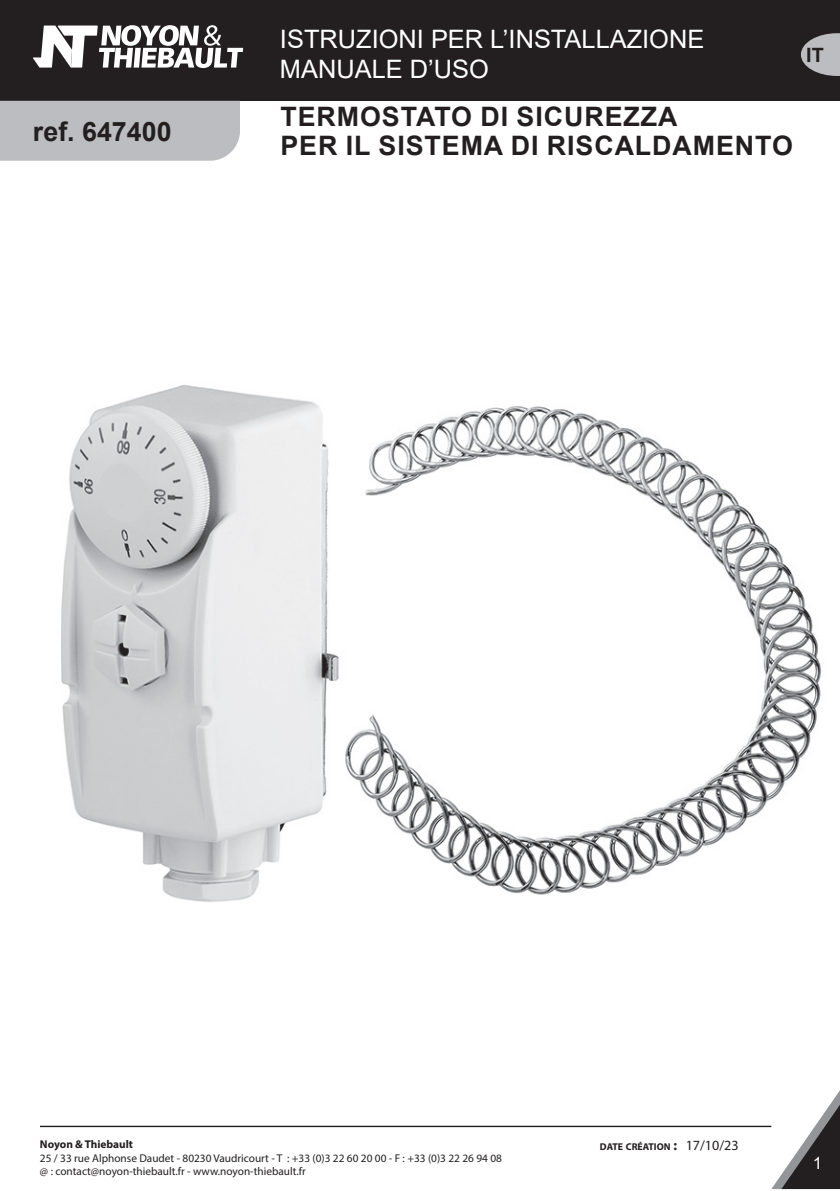
<style>
.page{position:relative;width:840px;height:1191px;background:#fff}
.page>*{position:absolute;margin:0;border:0;box-sizing:border-box;transform-origin:0 0}
.t1{font:700 26.8px/29.6px "Arial";letter-spacing:.035em;color:#231f20}
.t2{font:700 26.8px "Arial";color:#231f20}
.t3{font:25.4px/30.4px "Arial";color:#fff}
.t4{font:700 19.8px "Arial";color:#231f20}
.t5{font:17px "Arial";color:#fff}
.t6{font:14px "Myriad Pro";color:#231f20}
.t7{font:11.2px/13.6px "Myriad Pro";color:#231f20}
.t8{font:700 11.2px "Myriad Pro";color:#231f20}
.t9{font:700 9.8px "Myriad Pro";color:#231f20}
.s1{font-size:14px}
</style>
<div class="page">
<svg style="left:770px;top:1092px;width:69px;height:97px"></svg>
<hr style="left:40px;top:1125px;width:730px;height:2px;background:#231f20">
<div style="left:0;top:0;width:839px;height:101px;background:#231f20"></div>
<svg style="left:33px;top:25px;width:210px;height:43px"></svg>
<div style="left:0;top:101px;width:240px;height:60px;background:#bcbdc0"></div>
<svg style="left:801px;top:33px;width:38px;height:43px"></svg>
<img style="left:61px;top:384px;width:761px;height:518px">
<h1 class="t2" style="left:33px;top:112px;width:140px">ref. 647400</h1>
<h2 class="t3" style="left:280px;top:23px;width:425px">ISTRUZIONI PER L’INSTALLAZIONE<br>MANUALE D’USO</h2>
<h1 class="t1" style="left:280px;top:102px;width:513px">TERMOSTATO DI SICUREZZA<br>PER IL SISTEMA DI RISCALDAMENTO</h1>
<h3 class="t4" style="left:805px;top:41px;width:19px">IT</h3>
<p class="t8" style="left:40px;top:1137px;width:94px">Noyon &amp; Thiebault</p>
<p class="t7" style="left:40px;top:1150px;width:463px">25 / 33 rue Alphonse Daudet - 80230 Vaudricourt - T : +33 (0)3 22 60 20 00 - F : +33 (0)3 22 26 94 08 @ : contact@noyon-thiebault.fr - www.noyon-thiebault.fr</p>
<p class="t9" style="left:599px;top:1140px;width:79px">DATE CRÉATION <span class="s1">:</span></p>
<p class="t6" style="left:685px;top:1136px;width:55px">17/10/23</p>
<h3 class="t5" style="left:812px;top:1151px;width:11px">1</h3>
</div>
